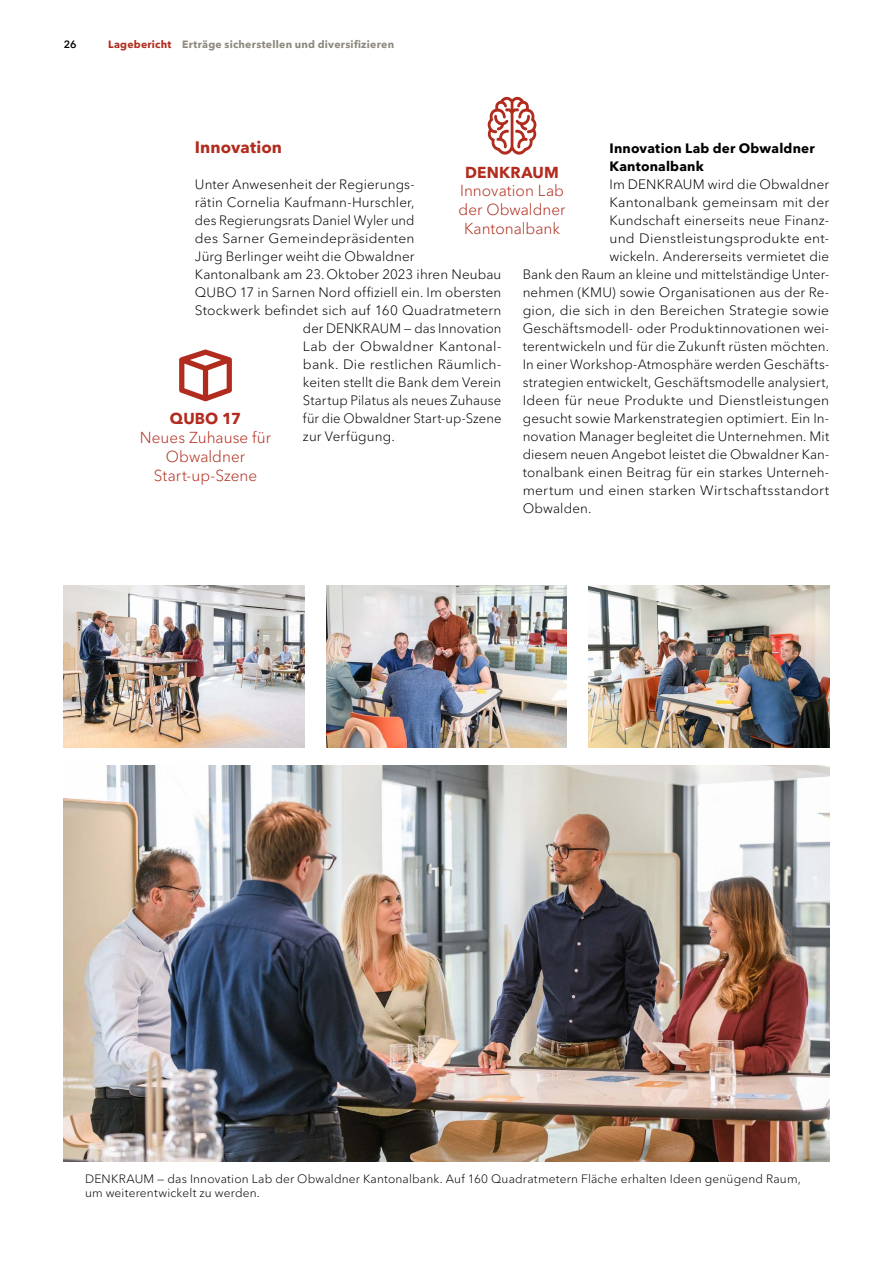
<style>
.page{position:relative;width:893px;height:1263px;background:#fff}
.page>*{position:absolute;margin:0;border:0;box-sizing:border-box;transform-origin:0 0}
.Untertitel_1{font:700 16.5px "Avenir Next LT Pro";letter-spacing:.005em;color:#b12c1e}
.Randinfo_Text{font:300 15.75px/18.8px "Avenir Next LT Pro";color:#b12c1e;text-align:center}
.Grundtext{font:300 13.5px "Avenir Next LT Pro";letter-spacing:.01em;color:#000}
.Untertitel_3{font:700 13.5px/18px "Avenir Next LT Pro";letter-spacing:.015em;color:#000}
.Bildlegende{font:300 12px/14.4px "Avenir Next LT Pro";letter-spacing:.015em;color:#000}
.t1{font:700 10.5px "Avenir Next LT Pro";letter-spacing:.025em;color:#8f897d}
.t2{font:600 10.5px "Avenir Next LT Pro";color:#000}
.s1{color:#b12c1e}
.s2{font-weight:700}
</style>
<div class="page">
<img style="left:64px;top:765px;width:765px;height:396px">
<img style="left:588px;top:585px;width:241px;height:162px">
<img style="left:326px;top:585px;width:241px;height:162px">
<img style="left:64px;top:585px;width:241px;height:162px">
<svg style="left:179px;top:349px;width:53px;height:52px"></svg>
<svg style="left:487px;top:96px;width:50px;height:59px"></svg>
<p class="t2" style="left:64px;top:38px;width:14px">26</p>
<p class="t1" style="left:108px;top:38px;width:288px"><span class="s1">Lagebericht</span> Erträge sicherstellen und diversifizieren</p>
<p class="Untertitel_1" style="left:195px;top:137px;width:89px">Innovation</p>
<p class="Grundtext" style="left:195px;top:176px;width:221px">Unter Anwesenheit der Regierungs-</p>
<p class="Grundtext" style="left:195px;top:194px;width:221px">rätin Cornelia Kaufmann-Hurschler,</p>
<p class="Grundtext" style="left:195px;top:212px;width:221px">des Regierungsrats Daniel Wyler und</p>
<p class="Grundtext" style="left:195px;top:230px;width:221px">des Sarner Gemeindepräsidenten</p>
<p class="Grundtext" style="left:195px;top:248px;width:221px">Jürg Berlinger weiht die Obwaldner</p>
<p class="Grundtext" style="left:195px;top:266px;width:308px">Kantonalbank am 23.Oktober 2023 ihren Neubau</p>
<p class="Grundtext" style="left:195px;top:284px;width:308px">QUBO 17 in Sarnen Nord offiziell ein. Im obersten</p>
<p class="Grundtext" style="left:195px;top:302px;width:308px">Stockwerk befindet sich auf 160 -Quadratmetern</p>
<p class="Grundtext" style="left:303px;top:320px;width:200px">der DENKRAUM — das Innovation</p>
<p class="Grundtext" style="left:303px;top:338px;width:200px">Lab der Obwaldner Kantonal-</p>
<p class="Grundtext" style="left:303px;top:356px;width:200px">bank. Die restlichen Räumlich-</p>
<p class="Grundtext" style="left:303px;top:374px;width:200px">keiten stellt die Bank dem Verein</p>
<p class="Grundtext" style="left:303px;top:392px;width:200px">Startup Pilatus als neues Zuhause</p>
<p class="Grundtext" style="left:303px;top:410px;width:200px">für die Obwaldner Start-up-Szene</p>
<p class="Grundtext" style="left:303px;top:428px;width:93px">zur Verfügung.</p>
<p class="Untertitel_3" style="left:609px;top:139px;width:207px">Innovation Lab der Obwaldner<br>Kantonalbank</p>
<p class="Grundtext" style="left:609px;top:176px;width:221px">Im DENKRAUM wird die Obwaldner</p>
<p class="Grundtext" style="left:609px;top:194px;width:221px">Kantonalbank gemeinsam mit der</p>
<p class="Grundtext" style="left:609px;top:212px;width:221px">Kundschaft einerseits neue Finanz-</p>
<p class="Grundtext" style="left:609px;top:230px;width:221px">und Dienstleistungsprodukte ent-</p>
<p class="Grundtext" style="left:609px;top:248px;width:221px">wickeln. Andererseits vermietet die</p>
<p class="Grundtext" style="left:523px;top:266px;width:308px">Bank den Raum an kleine und mittelständige Unter-</p>
<p class="Grundtext" style="left:523px;top:284px;width:308px">nehmen (KMU) sowie Organisationen aus der Re-</p>
<p class="Grundtext" style="left:523px;top:302px;width:308px">gion, die sich in den Bereichen Strategie sowie</p>
<p class="Grundtext" style="left:523px;top:320px;width:308px">Geschäftsmodell- oder Produktinnovationen wei-</p>
<p class="Grundtext" style="left:523px;top:338px;width:308px">terentwickeln und für die Zukunft rüsten möchten.</p>
<p class="Grundtext" style="left:523px;top:356px;width:308px">In einer Workshop-Atmosphäre werden Geschäfts-</p>
<p class="Grundtext" style="left:523px;top:374px;width:308px">strategien entwickelt, Geschäftsmodelle analysiert,</p>
<p class="Grundtext" style="left:523px;top:392px;width:308px">Ideen für neue Produkte und Dienstleistungen</p>
<p class="Grundtext" style="left:523px;top:410px;width:308px">gesucht sowie Markenstrategien optimiert. Ein In-</p>
<p class="Grundtext" style="left:523px;top:428px;width:308px">novation Manager begleitet die Unternehmen. Mit</p>
<p class="Grundtext" style="left:523px;top:446px;width:308px">diesem neuen Angebot leistet die Obwaldner Kan-</p>
<p class="Grundtext" style="left:523px;top:464px;width:308px">tonalbank einen Beitrag für ein starkes Unterneh-</p>
<p class="Grundtext" style="left:523px;top:482px;width:308px">mertum und einen starken Wirtschaftsstandort</p>
<p class="Grundtext" style="left:523px;top:500px;width:70px">Obwalden.</p>
<p class="Randinfo_Text" style="left:459px;top:163px;width:108px"><span class="s2">DENKRAUM<br></span>Innovation Lab der Obwaldner<br>Kantonalbank</p>
<p class="Randinfo_Text" style="left:140px;top:409px;width:133px"><span class="s2">QUBO 17<br></span>Neues Zuhause für<br>Obwaldner<br>Start-up-Szene</p>
<p class="Bildlegende" style="left:85px;top:1172px;width:717px">DENKRAUM — das Innovation Lab der Obwaldner Kantonalbank. Auf 160 Quadratmetern Fläche erhalten Ideen genügend Raum, um weiterentwickelt zu werden.</p>
</div>
